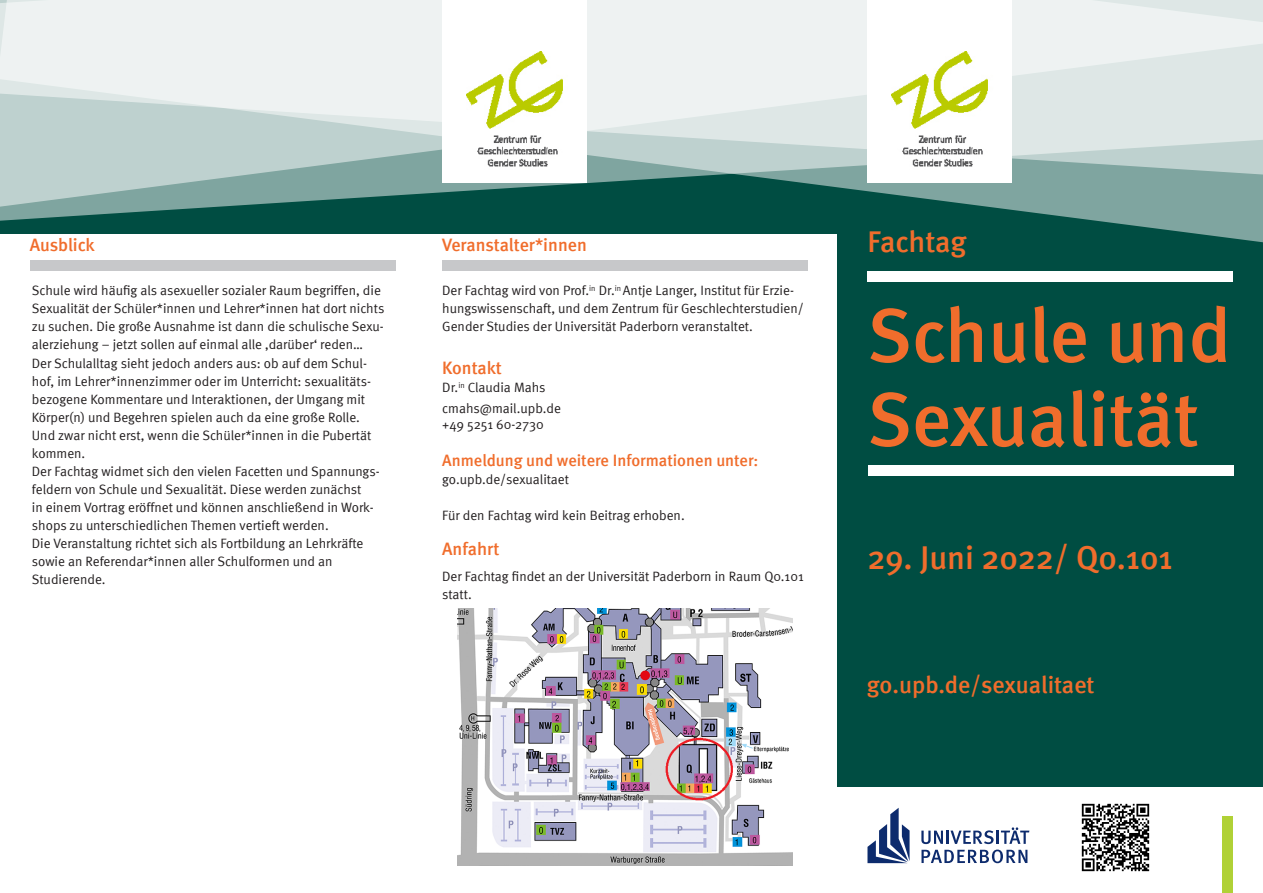
<style>
.page{position:relative;width:1263px;height:893px;background:#fff}
.page>*{position:absolute;margin:0;border:0;box-sizing:border-box;transform-origin:0 0}
.t1{font:500 76.5px/84px "Meta";color:#f06d2c}
.t2{font:500 33px "Meta";color:#f06d2c}
.t3{font:500 30px "Meta";letter-spacing:-.005em;color:#f06d2c}
.t4{font:500 24px "Meta";color:#f06d2c}
.t5{font:500 18px "Meta";color:#f06d2c}
.t6{font:500 16.5px "Meta";color:#f06d2c}
.t7{font:13.5px/18px "Meta Normal";color:#231f20}
</style>
<div class="page">
<div style="left:838px;top:0;width:425px;height:787px;background:#004d42"></div>
<svg style="left:0;top:194px;width:1263px;height:40px;fill:#004d42"></svg>
<svg style="left:0;top:0;width:1263px;height:194px;background:#cfdcdb"></svg>
<div style="left:867px;top:0;width:145px;height:123px;background:#fff"></div>
<img style="left:867px;top:51px;width:145px;height:132px">
<div style="left:1222px;top:816px;width:11px;height:77px;background:#b0d136"></div>
<div style="left:442px;top:0;width:144px;height:123px;background:#fff"></div>
<img style="left:442px;top:51px;width:144px;height:132px">
<svg style="left:921px;top:827px;width:108px;height:36px"></svg>
<svg style="left:867px;top:808px;width:42px;height:55px"></svg>
<div style="left:442px;top:260px;width:366px;height:11px;background:#c7c8ca"></div>
<div style="left:868px;top:465px;width:366px;height:11px;background:#fff"></div>
<div style="left:867px;top:271px;width:366px;height:10px;background:#fff"></div>
<div style="left:30px;top:260px;width:365px;height:11px;background:#c7c8ca"></div>
<img style="left:1081px;top:803px;width:69px;height:69px">
<img style="left:458px;top:609px;width:334px;height:256px">
<p class="t5" style="left:30px;top:234px;width:66px">Ausblick</p>
<p class="t7" style="left:32px;top:282px;width:354px">Schule wird häufig als asexueller sozialer Raum begriffen, die Sexualität der Schüler*innen und Lehrer*innen hat dort nichts zu suchen. Die große Ausnahme ist dann die schulische Sexu&shy;alerziehung – jetzt sollen auf einmal alle ‚darüber‘ reden…</p>
<p class="t7" style="left:32px;top:354px;width:341px">Der Schulalltag sieht jedoch anders aus: ob auf dem Schul&shy;hof, im Lehrer*innenzimmer oder im Unterricht: sexualitäts&shy;bezogene Kommentare und Interaktionen, der Umgang mit Körper(n) und Begehren spielen auch da eine große Rolle.<br>Und zwar nicht erst, wenn die Schüler*innen in die Pubertät kommen.</p>
<p class="t7" style="left:32px;top:462px;width:349px">Der Fachtag widmet sich den vielen Facetten und Spannungs&shy;feldern von Schule und Sexualität. Diese werden zunächst<br>in einem Vortrag eröffnet und können anschließend in Work&shy;shops zu unterschiedlichen Themen vertieft werden.</p>
<p class="t7" style="left:32px;top:534px;width:333px">Die Veranstaltung richtet sich als Fortbildung an Lehrkräfte sowie an Referendar*innen aller Schulformen und an</p>
<p class="t7" style="left:32px;top:570px;width:75px">Studierende.</p>
<p class="t5" style="left:442px;top:234px;width:146px">Veranstalter*innen</p>
<p class="t7" style="left:442px;top:281px;width:363px">Der Fachtag wird von Prof.<sup>in</sup> Dr.<sup>in</sup> Antje Langer, Institut für Erzie&shy;hungswissenschaft, und dem Zentrum für Geschlechterstudien/<br>Gender Studies der Universität Paderborn veranstaltet.</p>
<p class="t5" style="left:442px;top:358px;width:61px">Kontakt</p>
<p class="t7" style="left:442px;top:378px;width:105px">Dr.<sup>in</sup> Claudia Mahs</p>
<p class="t7" style="left:442px;top:399px;width:120px">cmahs@mail.upb.de</p>
<p class="t7" style="left:442px;top:415px;width:103px">+49 5251 60-2730</p>
<p class="t6" style="left:442px;top:450px;width:318px">Anmeldung und weitere Informationen unter:</p>
<p class="t7" style="left:442px;top:470px;width:128px">go.upb.de/sexualitaet</p>
<p class="t7" style="left:442px;top:506px;width:244px">Für den Fachtag wird kein Beitrag erhoben.</p>
<p class="t5" style="left:442px;top:538px;width:59px">Anfahrt</p>
<p class="t7" style="left:442px;top:567px;width:363px">Der Fachtag findet an der Universität Paderborn in Raum Q0.101 statt.</p>
<p class="t3" style="left:867px;top:225px;width:101px">Fachtag</p>
<p class="t1" style="left:867px;top:293px;width:365px">Schule und<br>Sexualität</p>
<p class="t2" style="left:867px;top:538px;width:307px">29. Juni 2022/ Q0.101</p>
<p class="t4" style="left:867px;top:671px;width:229px">go.upb.de/sexualitaet</p>
</div>
